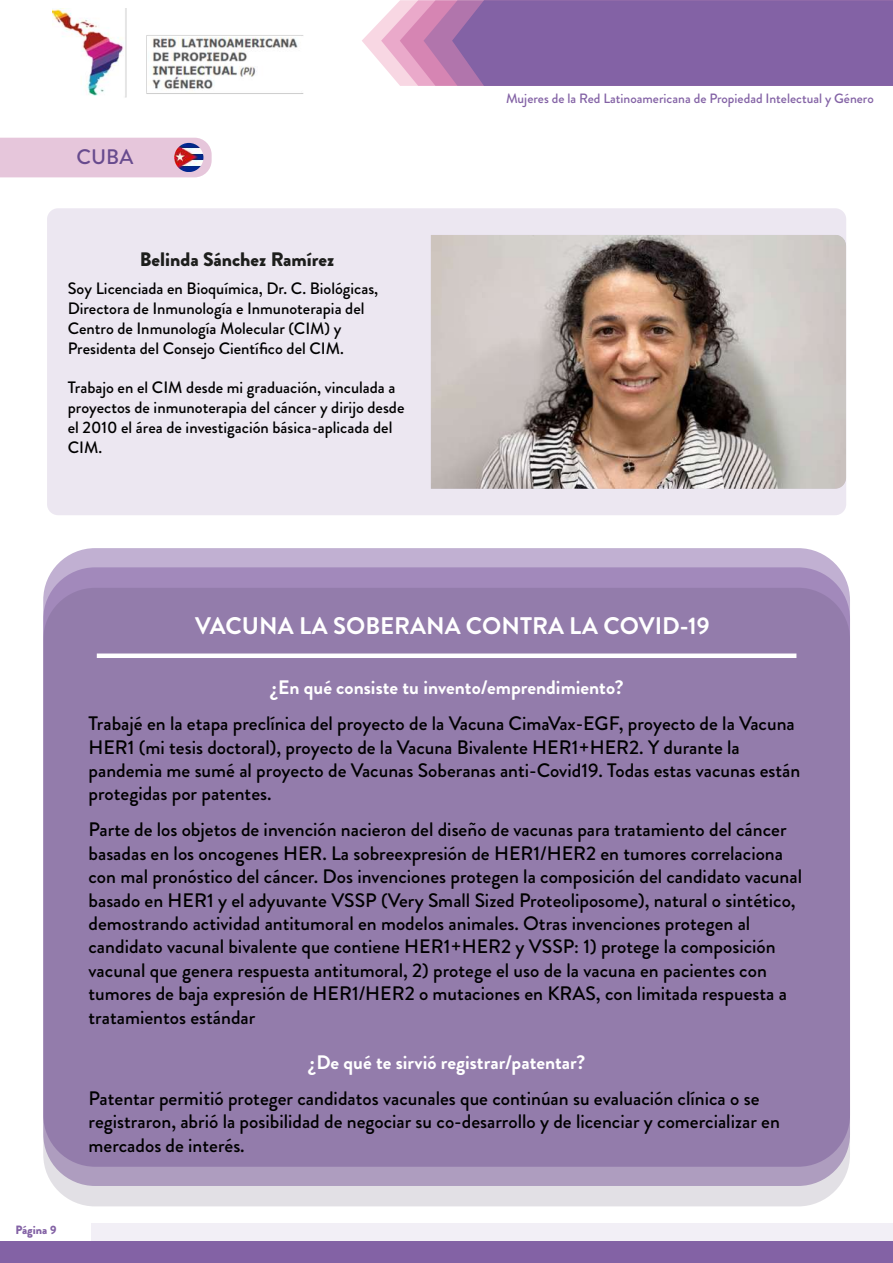
<style>
.page{position:relative;width:893px;height:1263px;background:#fff}
.page>*{position:absolute;margin:0;border:0;box-sizing:border-box;transform-origin:0 0}
.t1{font:700 24px "Brandon Grotesque";color:#fff}
.t2{font:500 21px "Brandon Grotesque";color:#684b8e}
.t3{font:500 19.5px/23.4px "Brandon Grotesque";color:#000}
.t4{font:700 19.5px "Brandon Grotesque";color:#fff}
.t5{font:900 19.5px "Brandon Grotesque";color:#1d1e1c}
.t6{font:500 16.5px/19.8px "Brandon Grotesque";color:#000}
.t7{font:500 13.5px "Brandon Grotesque";color:#8362a5}
.t8{font:900 12px "Brandon Grotesque";color:#8362a5}
</style>
<div class="page">
<div style="left:0;top:138px;width:212px;height:39px;background:#e6c6db"></div>
<div style="left:47px;top:208px;width:799px;height:307px;background:#ece7f1;border-radius:11px"></div>
<svg style="left:362px;top:21px;width:19px;height:42px"></svg>
<svg style="left:43px;top:548px;width:807px;height:619px;background:#b19cc6"></svg>
<div style="left:43px;top:588px;width:807px;height:618px;background:#937cab;border-radius:52px"></div>
<svg style="left:381px;top:0;width:512px;height:86px;background:#916ba9"></svg>
<div style="left:0;top:1241px;width:893px;height:22px;background:#8362a5"></div>
<div style="left:91px;top:1223px;width:802px;height:18px;background:#f2eff6"></div>
<div style="left:97px;top:653px;width:699px;height:5px;background:#fff"></div>
<img style="left:53px;top:9px;width:251px;height:89px">
<img style="left:174px;top:143px;width:29px;height:29px">
<img style="left:431px;top:235px;width:415px;height:254px">
<p class="t2" style="left:77px;top:143px;width:58px">CUBA</p>
<p class="t5" style="left:140px;top:245px;width:196px">Belinda Sánchez Ramírez</p>
<p class="t6" style="left:68px;top:279px;width:312px">Soy Licenciada en Bioquímica, Dr. C. Biológicas, Directora de Inmunología e Inmunoterapia del Centro de Inmunología Molecular (CIM) y Presidenta del Consejo Científico del CIM.</p>
<p class="t6" style="left:68px;top:378px;width:338px">Trabajo en el CIM desde mi graduación, vinculada a proyectos de inmunoterapia del cáncer y dirijo desde el 2010 el área de investigación básica-aplicada del CIM.</p>
<p class="t7" style="left:506px;top:89px;width:369px">Mujeres de la Red Latinoamericana de Propiedad Intelectual y Género</p>
<p class="t8" style="left:15px;top:1222px;width:43px">Página 9</p>
<p class="t1" style="left:195px;top:609px;width:516px">VACUNA LA SOBERANA CONTRA LA COVID-19</p>
<p class="t4" style="left:270px;top:674px;width:355px">¿En qué consiste tu invento/emprendimiento?</p>
<p class="t3" style="left:89px;top:712px;width:713px">Trabajé en la etapa preclínica del proyecto de la Vacuna CimaVax-EGF, proyecto de la Vacuna HER1 (mi tesis doctoral), proyecto de la Vacuna Bivalente HER1+HER2. Y durante la pandemia me sumé al proyecto de Vacunas Soberanas anti-Covid19. Todas estas vacunas están protegidas por patentes.</p>
<p class="t3" style="left:89px;top:818px;width:715px">Parte de los objetos de invención nacieron del diseño de vacunas para tratamiento del cáncer basadas en los oncogenes HER. La sobreexpresión de HER1/HER2 en tumores correlaciona con mal pronóstico del cáncer. Dos invenciones protegen la composición del candidato vacunal basado en HER1 y el adyuvante VSSP (Very Small Sized Proteoliposome), natural o sintético, demostrando actividad antitumoral en modelos animales. Otras invenciones protegen al candidato vacunal bivalente que contiene HER1+HER2 y VSSP: 1) protege la composición vacunal que genera respuesta antitumoral, 2) protege el uso de la vacuna en pacientes con tumores de baja expresión de HER1/HER2 o mutaciones en KRAS, con limitada respuesta a tratamientos estándar</p>
<p class="t4" style="left:308px;top:1048px;width:279px">¿De qué te sirvió registrar/patentar?</p>
<p class="t3" style="left:89px;top:1087px;width:693px">Patentar permitió proteger candidatos vacunales que continúan su evaluación clínica o se registraron, abrió la posibilidad de negociar su co-desarrollo y de licenciar y comercializar en mercados de interés.</p>
</div>
